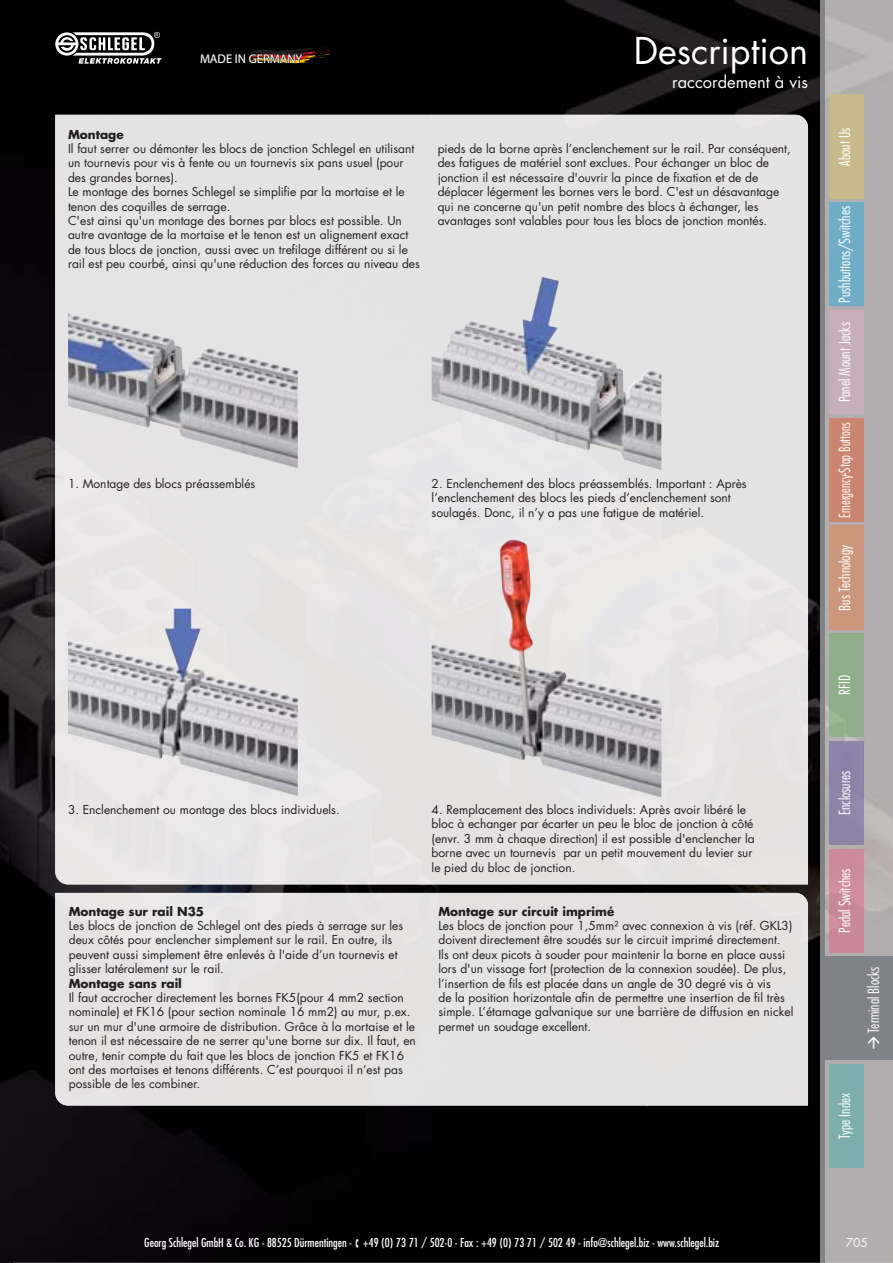
<style>
.page{position:relative;width:893px;height:1263px;background:#fff}
.page>*{position:absolute;margin:0;border:0;box-sizing:border-box;transform-origin:0 0}
.t1{font:36px "Futura Std";color:#fff}
.t2{font:16.5px "Futura Std";color:#fff}
.t3{font:300 condensed 15px "Futura Std";color:#fff}
.t4{font:300 condensed 15px "Futura Std";color:#fff;scale:.92 1}
.t5{font:12.6px "Myriad Pro";color:#fff}
.t6{font:12px/14.4px "Futura Std";color:#231f20}
.t7{font:condensed 12px "Futura Std";color:#fff}
.t8{font:700 12px "Futura Std";color:#231f20}
.t9{font:12px "Futura Std";color:#fff}
</style>
<div class="page">
<img style="left:0;top:0;width:893px;height:1263px">
<div style="left:829px;top:634px;width:34px;height:103px;background:#8eaf89"></div>
<div style="left:829px;top:95px;width:34px;height:103px;background:#c9ba8d"></div>
<div style="left:829px;top:1064px;width:34px;height:104px;background:#7dadac"></div>
<div style="left:829px;top:526px;width:34px;height:103px;background:#cb967b"></div>
<div style="left:829px;top:310px;width:34px;height:104px;background:#c8aeba"></div>
<div style="left:829px;top:849px;width:34px;height:103px;background:#ca899a"></div>
<hr style="left:821px;top:0;width:4px;height:1263px;background:#808285">
<div style="left:825px;top:957px;width:68px;height:103px;background:#808285"></div>
<div style="left:829px;top:741px;width:34px;height:104px;background:#8d83a7"></div>
<div style="left:829px;top:203px;width:34px;height:103px;background:#6facc5"></div>
<div style="left:829px;top:418px;width:34px;height:104px;background:#ca8470"></div>
<svg style="left:200px;top:46px;width:135px;height:21px;background:#1a100a"></svg>
<svg style="left:55px;top:32px;width:107px;height:32px"></svg>
<div style="left:55px;top:115px;width:753px;height:769px;background:#e5e3e3"></div>
<div style="left:55px;top:893px;width:753px;height:213px;background:#e4e2e2"></div>
<img style="left:68px;top:313px;width:230px;height:156px">
<img style="left:432px;top:277px;width:229px;height:193px">
<img style="left:68px;top:609px;width:230px;height:187px">
<img style="left:432px;top:540px;width:229px;height:258px">
<p class="t5" style="left:200px;top:54px;width:104px">MADE IN GERMANY</p>
<h1 class="t1" style="left:634px;top:34px;width:176px">Description</h1>
<h2 class="t2" style="left:672px;top:74px;width:137px">raccordement à vis</h2>
<p class="t8" style="left:68px;top:129px;width:57px">Montage</p>
<p class="t6" style="left:68px;top:142px;width:353px">Il faut serrer ou démonter les blocs de jonction Schlegel en utilisant un tournevis pour vis à fente ou un tournevis six pans usuel (pour des grandes bornes).<br>Le montage des bornes Schlegel se simplifie par la mortaise et le tenon des coquilles de serrage.<br>C'est ainsi qu'un montage des bornes par blocs est possible. Un autre avantage de la mortaise et le tenon est un alignement exact de tous blocs de jonction, aussi avec un trefilage différent ou si le rail est peu courbé, ainsi qu'une réduction des forces au niveau des</p>
<p class="t6" style="left:438px;top:142px;width:355px">pieds de la borne après l’enclenchement sur le rail. Par conséquent, des fatigues de matériel sont exclues. Pour échanger un bloc de jonction il est nécessaire d'ouvrir la pince de fixation et de de déplacer légerment les bornes vers le bord. C'est un désavantage qui ne concerne qu'un petit nombre des blocs à échanger, les avantages sont valables pour tous les blocs de jonction montés.</p>
<p class="t6" style="left:68px;top:477px;width:189px">1. Montage des blocs préassemblés</p>
<p class="t6" style="left:432px;top:477px;width:317px">2. Enclenchement des blocs préassemblés. Important : Après l’enclenchement des blocs les pieds d’enclenchement sont soulagés. Donc, il n’y a pas une fatigue de matériel.</p>
<p class="t3" style="left:838px;top:166px;width:40px;rotate:-90deg">About Us</p>
<p class="t3" style="left:838px;top:303px;width:98px;rotate:-90deg">Pushbuttons/Switches</p>
<p class="t3" style="left:838px;top:402px;width:81px;rotate:-90deg">Panel Mount Jacks</p>
<p class="t4" style="left:838px;top:518px;width:105px;rotate:-90deg">Emergency-Stop Buttons</p>
<p class="t3" style="left:838px;top:611px;width:67px;rotate:-90deg">Bus Technology</p>
<p class="t3" style="left:838px;top:695px;width:21px;rotate:-90deg">RFID</p>
<p class="t6" style="left:68px;top:803px;width:273px">3. Enclenchement ou montage des blocs individuels.</p>
<p class="t6" style="left:432px;top:803px;width:325px">4. Remplacement des blocs individuels: Après avoir libéré le bloc à echanger par écarter un peu le bloc de jonction à côté (envr. 3 mm à chaque direction) il est possible d'enclencher la borne avec un tournevis par un petit mouvement du levier sur le pied du bloc de jonction.</p>
<p class="t8" style="left:69px;top:906px;width:137px">Montage sur rail N35</p>
<p class="t6" style="left:69px;top:919px;width:336px">Les blocs de jonction de Schlegel ont des pieds à serrage sur les deux côtés pour enclencher simplement sur le rail. En outre, ils peuvent aussi simplement être enlevés à l'aide d’un tournevis et glisser latéralement sur le rail.</p>
<p class="t8" style="left:69px;top:978px;width:115px">Montage sans rail</p>
<p class="t6" style="left:69px;top:991px;width:349px">Il faut accrocher directement les bornes FK5(pour 4 mm2 section nominale) et FK16 (pour section nominale 16 mm2) au mur, p.ex. sur un mur d'une armoire de distribution. Grâce à la mortaise et le tenon il est nécessaire de ne serrer qu'une borne sur dix. Il faut, en outre, tenir compte du fait que les blocs de jonction FK5 et FK16 ont des mortaises et tenons différents. C’est pourquoi il n’est pas possible de les combiner.</p>
<p class="t8" style="left:438px;top:906px;width:177px">Montage sur circuit imprimé</p>
<p class="t6" style="left:438px;top:919px;width:356px">Les blocs de jonction pour 1,5mm² avec connexion à vis (réf. GKL3) doivent directement être soudés sur le circuit imprimé directement.<br>Ils ont deux picots à souder pour maintenir la borne en place aussi lors d'un vissage fort (protection de la connexion soudée). De plus, l’insertion de fils est placée dans un angle de 30 degré vis à vis<br>de la position horizontale afin de permettre une insertion de fil très simple. L’étamage galvanique sur une barrière de diffusion en nickel permet un soudage excellent.</p>
<p class="t3" style="left:838px;top:815px;width:46px;rotate:-90deg">Enclosures</p>
<p class="t3" style="left:838px;top:933px;width:66px;rotate:-90deg">Pedal Switches</p>
<p class="t3" style="left:866px;top:1033px;width:68px;rotate:-90deg">Terminal Blocks</p>
<p class="t3" style="left:838px;top:1139px;width:47px;rotate:-90deg">Type Index</p>
<p class="t7" style="left:144px;top:1237px;width:576px">Georg Schlegel GmbH &amp; Co. KG - 88525 Dürmentingen - ▪ +49 (0) 73 71 / 502-0 - Fax : +49 (0) 73 71 / 502 49 - info@schlegel.biz - www.schlegel.biz</p>
<p class="t9" style="left:846px;top:1237px;width:24px">705</p>
</div>
